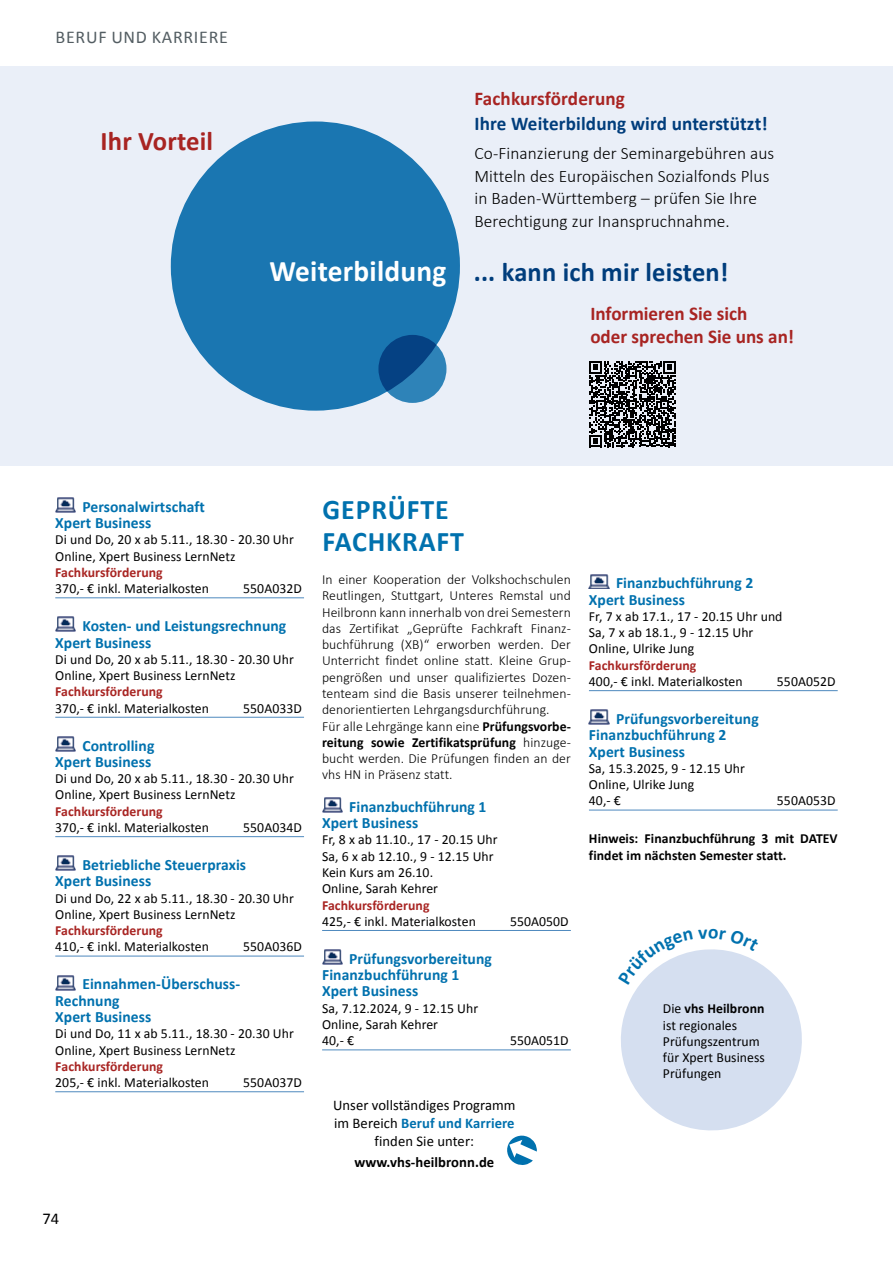
<style>
.page{position:relative;width:893px;height:1263px;background:#fff}
.page>*{position:absolute;margin:0;border:0;box-sizing:border-box;transform-origin:0 0}
.t1{font:700 28.5px/32.5px "Calibri";letter-spacing:.03em;color:#0071ae}
.t2{font:700 27px "Calibri";letter-spacing:.01em;color:#003d7c}
.t3{font:700 27px "Calibri";letter-spacing:.005em;color:#a82422}
.t4{font:700 19.5px/22.5px "Calibri";color:#a82422}
.t5{font:700 19.5px "Calibri";letter-spacing:.01em;color:#003d7c}
.t6{font:18px "Calibri";letter-spacing:.04em;color:#535d62}
.t7{font:300 17.55px/22.5px "Calibri";letter-spacing:.005em;color:#000}
.t8{font:16.5px "Calibri";color:#000}
.t9{font:700 15.75px/16.4px "Calibri";letter-spacing:.005em;color:#0071ae}
.t10{font:14.85px/18px "Calibri";letter-spacing:.005em;color:#000;text-align:center}
.t11{font:700 14.85px "Calibri";letter-spacing:.005em;color:#000}
.t12{font:13.8px/16.4px "Calibri";letter-spacing:.005em;color:#000}
.t13{font:300 13.8px/16.4px "Calibri";letter-spacing:.005em;color:#000}
.t14{font:700 13.8px "Calibri";letter-spacing:.005em;color:#a82422}
.t15{font:700 13.8px/16.4px "Calibri";letter-spacing:.005em;color:#000}
.s1{font-size:30px;color:#fff}
.s2{font-weight:700}
.s3{font-weight:700;color:#0071ae}
</style>
<div class="page">
<div style="left:0;top:67px;width:893px;height:399px;background:#eaeff8"></div>
<svg style="left:507px;top:1135px;width:30px;height:30px"></svg>
<hr style="left:322px;top:930px;width:249px;height:1px;background:#4e89be">
<hr style="left:322px;top:1049px;width:249px;height:1px;background:#4e89be">
<img style="left:322px;top:798px;width:21px;height:14px">
<img style="left:322px;top:949px;width:21px;height:15px">
<hr style="left:55px;top:597px;width:249px;height:1px;background:#4e89be">
<hr style="left:55px;top:717px;width:249px;height:1px;background:#4e89be">
<hr style="left:55px;top:836px;width:249px;height:1px;background:#4e89be">
<hr style="left:55px;top:956px;width:249px;height:1px;background:#4e89be">
<hr style="left:55px;top:1091px;width:249px;height:1px;background:#4e89be">
<img style="left:55px;top:497px;width:21px;height:15px">
<img style="left:55px;top:617px;width:21px;height:15px">
<img style="left:55px;top:736px;width:21px;height:15px">
<img style="left:55px;top:856px;width:21px;height:15px">
<img style="left:55px;top:975px;width:21px;height:15px">
<div style="left:170px;top:121px;width:290px;height:290px;background:#1a76b1;border-radius:50%"></div>
<svg style="left:590px;top:361px;width:85px;height:86px"></svg>
<hr style="left:589px;top:690px;width:249px;height:1px;background:#4e89be">
<hr style="left:589px;top:810px;width:249px;height:1px;background:#4e89be">
<img style="left:589px;top:574px;width:21px;height:15px">
<img style="left:589px;top:710px;width:21px;height:15px">
<svg style="left:378px;top:335px;width:68px;height:68px;background:#18609c"></svg>
<svg style="left:621px;top:949px;width:181px;height:182px"></svg>
<h3 class="t6" style="left:56px;top:26px;width:174px">BERUF UND KARRIERE</h3>
<h2 class="t3" style="left:101px;top:124px;width:114px">Ihr Vorteil</h2>
<h3 class="t4" style="left:474px;top:87px;width:152px">Fachkursförderung</h3>
<h3 class="t5" style="left:474px;top:112px;width:295px">Ihre Weiterbildung wird unterstützt!</h3>
<p class="t7" style="left:474px;top:141px;width:301px">Co-Finanzierung der Seminargebühren aus Mitteln des Europäischen Sozialfonds Plus in Baden-Württemberg – prüfen Sie Ihre Berechtigung zur Inanspruchnahme.</p>
<h2 class="t2" style="left:269px;top:254px;width:461px"><span class="s1">Weiterbildung</span> ... kann ich mir leisten!</h2>
<h3 class="t4" style="left:590px;top:302px;width:205px">Informieren Sie sich<br>oder sprechen Sie uns an!</h3>
<p class="t9" style="left:55px;top:498px;width:151px;text-indent:27px">Personalwirtschaft<br>Xpert Business</p>
<p class="t12" style="left:55px;top:532px;width:240px">Di und Do, 20 x ab 5.11., 18.30 - 20.30 Uhr<br>Online, Xpert Business LernNetz</p>
<p class="t14" style="left:55px;top:563px;width:109px">Fachkursförderung</p>
<p class="t12" style="left:55px;top:580px;width:155px">370,- € inkl. Materialkosten</p>
<p class="t12" style="left:243px;top:580px;width:60px">550A032D</p>
<p class="t9" style="left:55px;top:618px;width:233px;text-indent:27px">Kosten- und Leistungsrechnung<br>Xpert Business</p>
<p class="t12" style="left:55px;top:651px;width:240px">Di und Do, 20 x ab 5.11., 18.30 - 20.30 Uhr<br>Online, Xpert Business LernNetz</p>
<p class="t14" style="left:55px;top:683px;width:109px">Fachkursförderung</p>
<p class="t12" style="left:55px;top:700px;width:155px">370,- € inkl. Materialkosten</p>
<p class="t12" style="left:243px;top:700px;width:60px">550A033D</p>
<p class="t9" style="left:55px;top:737px;width:101px;text-align:right">Controlling<br>Xpert Business</p>
<p class="t12" style="left:55px;top:770px;width:240px">Di und Do, 20 x ab 5.11., 18.30 - 20.30 Uhr<br>Online, Xpert Business LernNetz</p>
<p class="t14" style="left:55px;top:802px;width:109px">Fachkursförderung</p>
<p class="t12" style="left:55px;top:819px;width:155px">370,- € inkl. Materialkosten</p>
<p class="t12" style="left:243px;top:819px;width:60px">550A034D</p>
<p class="t9" style="left:55px;top:857px;width:192px;text-indent:27px">Betriebliche Steuerpraxis<br>Xpert Business</p>
<p class="t12" style="left:55px;top:890px;width:240px">Di und Do, 22 x ab 5.11., 18.30 - 20.30 Uhr<br>Online, Xpert Business LernNetz</p>
<p class="t14" style="left:55px;top:922px;width:109px">Fachkursförderung</p>
<p class="t12" style="left:55px;top:939px;width:155px">410,- € inkl. Materialkosten</p>
<p class="t12" style="left:243px;top:939px;width:60px">550A036D</p>
<p class="t9" style="left:55px;top:976px;width:187px;text-indent:27px">Einnahmen-Überschuss-<br>Rechnung<br>Xpert Business</p>
<p class="t12" style="left:55px;top:1025px;width:240px">Di und Do, 11 x ab 5.11., 18.30 - 20.30 Uhr<br>Online, Xpert Business LernNetz</p>
<p class="t14" style="left:55px;top:1057px;width:109px">Fachkursförderung</p>
<p class="t12" style="left:55px;top:1074px;width:155px">205,- € inkl. Materialkosten</p>
<p class="t12" style="left:243px;top:1074px;width:60px">550A037D</p>
<p class="t8" style="left:43px;top:1208px;width:18px">74</p>
<h1 class="t1" style="left:323px;top:493px;width:143px">GEPRÜFTE<br>FACHKRAFT</h1>
<p class="t13" style="left:322px;top:571px;width:250px">In einer Kooperation der Volkshochschulen Reutlingen, Stuttgart, Unteres Remstal und Heilbronn kann innerhalb von drei Semestern das Zertifikat „Geprüfte Fachkraft Finanz&shy;buchführung (XB)“ erworben werden. Der Unterricht findet online statt. Kleine Grup&shy;pengrößen und unser qualifiziertes Dozen&shy;tenteam sind die Basis unserer teilnehmen&shy;denorientierten Lehrgangsdurchführung.<br>Für alle Lehrgänge kann eine <span class="s2">Prüfungsvorbe&shy;reitung sowie Zertifikatsprüfung</span> hinzuge&shy;bucht werden. Die Prüfungen finden an der vhs HN in Präsenz statt.</p>
<p class="t9" style="left:322px;top:798px;width:166px;text-indent:27px">Finanzbuchführung 1<br>Xpert Business</p>
<p class="t12" style="left:322px;top:832px;width:177px">Fr, 8 x ab 11.10., 17 - 20.15 Uhr<br>Sa, 6 x ab 12.10., 9 - 12.15 Uhr<br>Kein Kurs am 26.10.<br>Online, Sarah Kehrer</p>
<p class="t14" style="left:322px;top:896px;width:109px">Fachkursförderung</p>
<p class="t12" style="left:322px;top:913px;width:155px">425,- € inkl. Materialkosten</p>
<p class="t12" style="left:510px;top:913px;width:60px">550A050D</p>
<p class="t9" style="left:322px;top:950px;width:171px;text-indent:27px">Prüfungsvorbereitung<br>Finanzbuchführung 1<br>Xpert Business</p>
<p class="t12" style="left:322px;top:1000px;width:158px">Sa, 7.12.2024, 9 - 12.15 Uhr<br>Online, Sarah Kehrer<br>40,- €</p>
<p class="t12" style="left:510px;top:1032px;width:60px">550A051D</p>
<p class="t10" style="left:333px;top:1096px;width:184px">Unser vollständiges Programm im Bereich <span class="s3">Beruf und Karriere </span>finden Sie unter:</p>
<p class="t11" style="left:354px;top:1152px;width:141px">www.vhs-heilbronn.de</p>
<p class="t9" style="left:589px;top:575px;width:166px;text-indent:27px">Finanzbuchführung 2<br>Xpert Business</p>
<p class="t12" style="left:589px;top:608px;width:195px">Fr, 7 x ab 17.1., 17 - 20.15 Uhr und<br>Sa, 7 x ab 18.1., 9 - 12.15 Uhr<br>Online, Ulrike Jung</p>
<p class="t14" style="left:589px;top:656px;width:109px">Fachkursförderung</p>
<p class="t12" style="left:589px;top:673px;width:155px">400,- € inkl. Materialkosten</p>
<p class="t12" style="left:777px;top:673px;width:60px">550A052D</p>
<p class="t9" style="left:589px;top:711px;width:171px;text-indent:27px">Prüfungsvorbereitung<br>Finanzbuchführung 2<br>Xpert Business</p>
<p class="t12" style="left:589px;top:760px;width:158px">Sa, 15.3.2025, 9 - 12.15 Uhr<br>Online, Ulrike Jung<br>40,- €</p>
<p class="t12" style="left:777px;top:793px;width:60px">550A053D</p>
<p class="t15" style="left:589px;top:831px;width:250px">Hinweis: Finanzbuchführung 3 mit DATEV findet im nächsten Semester statt.</p>
<p class="t12" style="left:663px;top:1000px;width:104px">Die <span class="s2">vhs Heilbronn </span>ist regionales<br>Prüfungszentrum für Xpert Business<br>Prüfungen</p>
</div>
